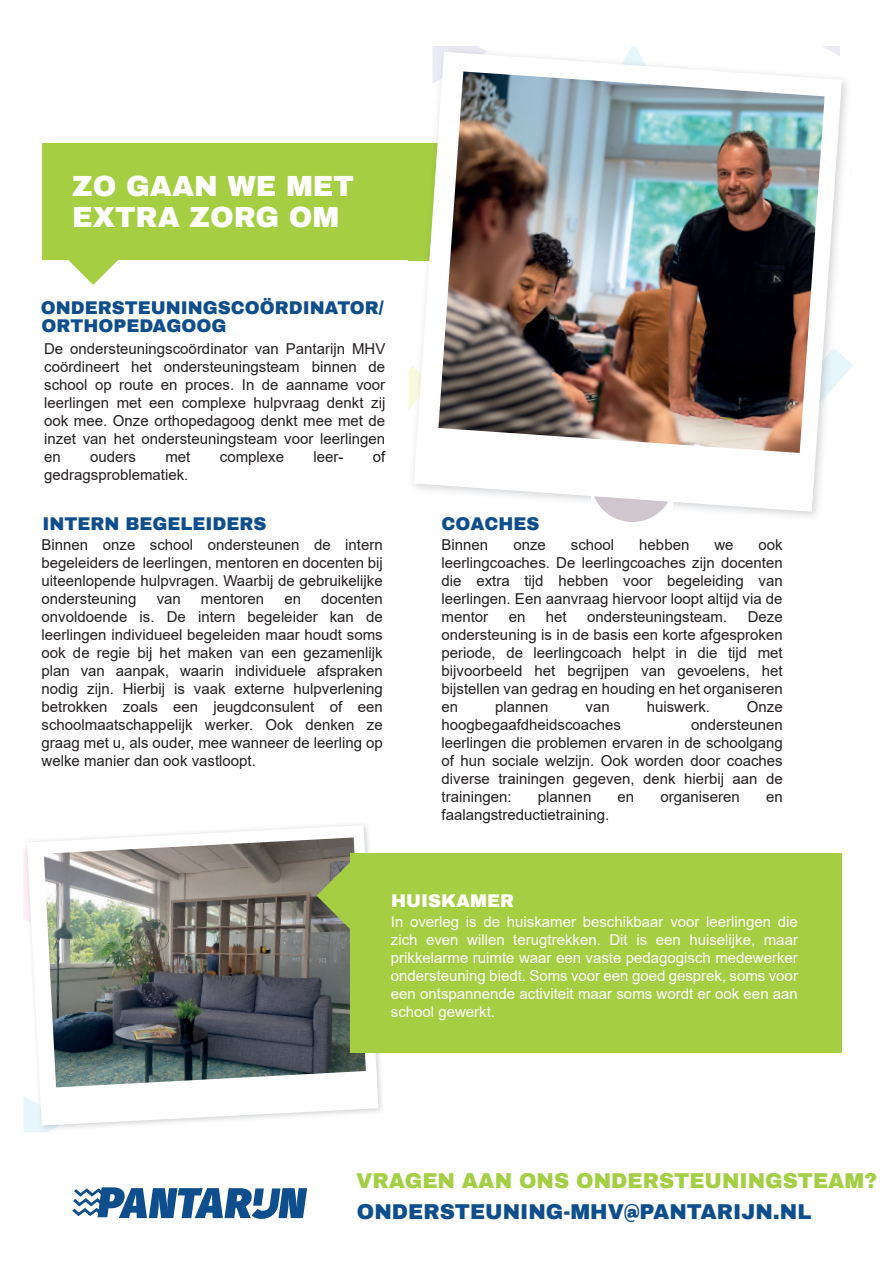
<style>
.page{position:relative;width:893px;height:1263px;background:#fff}
.page>*{position:absolute;margin:0;border:0;box-sizing:border-box;transform-origin:0 0}
.t1{font:900 28.5px/31.5px "Archivo";color:#fff}
.t2{font:900 21px "Archivo";color:#a4ce44}
.t3{font:900 21px "Archivo";color:#0f4e8c}
.t4{font:900 18px/18.3px "Archivo";color:#0f4e8c}
.t5{font:900 18px "Archivo";color:#fff}
.t6{font:15px/18px "Arial";color:#231f20;text-align:justify}
.t7{font:15px/18px "Arial";color:#fff;text-align:justify}
</style>
<div class="page">
<img style="left:23px;top:1096px;width:44px;height:36px">
<svg style="left:27px;top:825px;width:351px;height:300px"></svg>
<img style="left:44px;top:837px;width:322px;height:250px">
<svg style="left:72px;top:1187px;width:235px;height:32px"></svg>
<div style="left:43px;top:144px;width:446px;height:116px;background:#a5ce43"></div>
<svg style="left:68px;top:260px;width:50px;height:25px"></svg>
<img style="left:408px;top:80px;width:439px;height:71px">
<img style="left:408px;top:366px;width:6px;height:44px">
<img style="left:606px;top:512px;width:53px;height:10px">
<img style="left:842px;top:355px;width:10px;height:23px">
<img style="left:629px;top:46px;width:9px;height:6px">
<img style="left:408px;top:144px;width:6px;height:7px">
<svg style="left:414px;top:52px;width:428px;height:460px"></svg>
<img style="left:438px;top:71px;width:387px;height:382px">
<div style="left:351px;top:853px;width:491px;height:199px;background:#a5ce43"></div>
<svg style="left:317px;top:859px;width:34px;height:73px;background:#899b58"></svg>
<h1 class="t1" style="left:72px;top:170px;width:283px">ZO GAAN WE MET<br>EXTRA ZORG OM</h1>
<p class="t4" style="left:41px;top:298px;width:344px">ONDERSTEUNINGSCOÖRDINATOR/<br>ORTHOPEDAGOOG</p>
<p class="t6" style="left:44px;top:340px;width:343px">De ondersteuningscoördinator van Pantarijn MHV coördineert het ondersteuningsteam binnen de school op route en proces. In de aanname voor leerlingen met een complexe hulpvraag denkt zij ook mee. Onze orthopedagoog denkt mee met de inzet van het ondersteuningsteam voor leerlingen en</p>
<p class="t6" style="left:90px;top:448px;width:47px">ouders</p>
<p class="t6" style="left:165px;top:448px;width:27px">met</p>
<p class="t6" style="left:220px;top:448px;width:66px">complexe</p>
<p class="t6" style="left:313px;top:448px;width:31px">leer-</p>
<p class="t6" style="left:373px;top:448px;width:14px">of</p>
<p class="t6" style="left:44px;top:466px;width:146px">gedragsproblematiek.</p>
<p class="t4" style="left:42px;top:515px;width:225px">INTERN BEGELEIDERS</p>
<p class="t6" style="left:42px;top:535px;width:343px">Binnen onze school ondersteunen de intern begeleiders de leerlingen, mentoren en docenten bij uiteenlopende hulpvragen. Waarbij de gebruikelijke ondersteuning</p>
<p class="t6" style="left:42px;top:589px;width:343px;text-indent:279px">docenten onvoldoende is. De intern begeleider kan de leerlingen individueel begeleiden maar houdt soms ook de regie bij het maken van een gezamenlijk plan van aanpak, waarin individuele afspraken nodig zijn. Hierbij is vaak externe hulpverlening betrokken zoals een jeugdconsulent of een schoolmaatschappelijk werker. Ook denken ze graag met u, als ouder, mee wanneer de leerling op welke manier dan ook vastloopt.</p>
<p class="t6" style="left:157px;top:589px;width:26px">van</p>
<p class="t6" style="left:201px;top:589px;width:65px">mentoren</p>
<p class="t6" style="left:284px;top:589px;width:18px">en</p>
<p class="t4" style="left:442px;top:515px;width:99px">COACHES</p>
<p class="t6" style="left:442px;top:535px;width:48px">Binnen</p>
<p class="t6" style="left:513px;top:535px;width:34px">onze</p>
<p class="t6" style="left:571px;top:535px;width:45px">school</p>
<p class="t6" style="left:639px;top:535px;width:52px">hebben</p>
<p class="t6" style="left:714px;top:535px;width:21px">we</p>
<p class="t6" style="left:442px;top:535px;width:343px;text-indent:317px">ook leerlingcoaches. De leerlingcoaches zijn docenten die extra tijd hebben voor begeleiding van leerlingen. Een aanvraag hiervoor loopt altijd via de mentor</p>
<p class="t6" style="left:442px;top:607px;width:343px;text-indent:306px">Deze ondersteuning is in de basis een korte afgesproken periode, de leerlingcoach helpt in die tijd met bijvoorbeeld het begrijpen van gevoelens, het bijstellen van gedrag en houding en het organiseren en</p>
<p class="t6" style="left:509px;top:607px;width:18px">en</p>
<p class="t6" style="left:546px;top:607px;width:22px">het</p>
<p class="t6" style="left:587px;top:607px;width:142px">ondersteuningsteam.</p>
<p class="t6" style="left:495px;top:697px;width:55px">plannen</p>
<p class="t6" style="left:586px;top:697px;width:26px">van</p>
<p class="t6" style="left:647px;top:697px;width:65px">huiswerk.</p>
<p class="t6" style="left:747px;top:697px;width:37px">Onze</p>
<p class="t6" style="left:442px;top:715px;width:181px">hoogbegaafdheidscoaches</p>
<p class="t6" style="left:442px;top:715px;width:343px;text-indent:249px">ondersteunen leerlingen die problemen ervaren in de schoolgang of hun sociale welzijn. Ook worden door coaches diverse trainingen gegeven, denk hierbij aan de trainingen:</p>
<p class="t6" style="left:538px;top:787px;width:55px">plannen</p>
<p class="t6" style="left:618px;top:787px;width:18px">en</p>
<p class="t6" style="left:661px;top:787px;width:81px">organiseren</p>
<p class="t6" style="left:766px;top:787px;width:18px">en</p>
<p class="t6" style="left:442px;top:805px;width:169px">faalangstreductietraining.</p>
<p class="t5" style="left:391px;top:889px;width:124px">HUISKAMER</p>
<p class="t7" style="left:391px;top:913px;width:409px">In overleg is de huiskamer beschikbaar voor leerlingen die zich even willen terugtrekken. Dit is een huiselijke, maar prikkelarme ruimte waar een vaste pedagogisch medewerker ondersteuning biedt. Soms voor een goed gesprek, soms voor een ontspannende activiteit maar soms wordt er ook een aan school gewerkt.</p>
<h2 class="t2" style="left:356px;top:1167px;width:523px">VRAGEN AAN ONS ONDERSTEUNINGSTEAM?</h2>
<h2 class="t3" style="left:357px;top:1198px;width:456px">ONDERSTEUNING-MHV@PANTARIJN.NL</h2>
</div>
